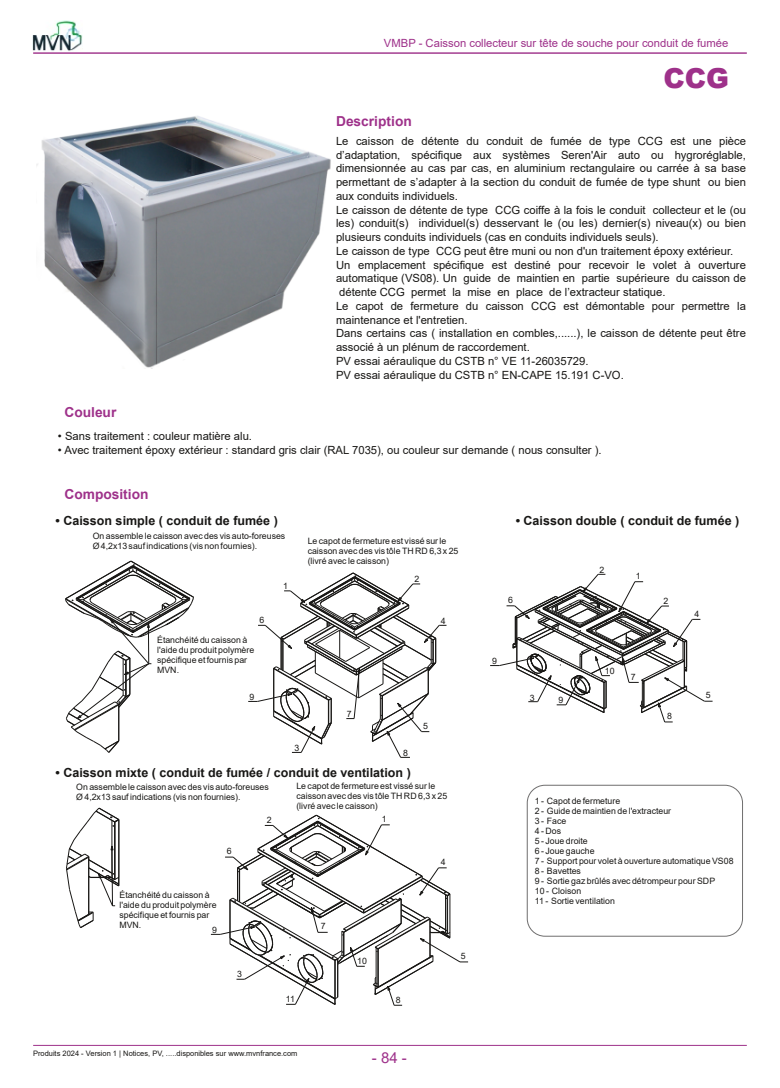
<style>
.page{position:relative;width:780px;height:1088px;background:#fff}
.page>*{position:absolute;margin:0;border:0;box-sizing:border-box;transform-origin:0 0}
.t1{font:900 27.5px "Arial";color:#9e318a}
.t2{font:15px "Arial";color:#9e318a}
.t3{font:700 13.75px "Arial";color:#9e318a}
.t4{font:700 12.5px "Arial";color:#181715}
.t5{font:11.25px/13.8px "Arial";color:#181715}
.t6{font:11.25px "Arial";color:#9e318a}
.t7{font:8.75px/10px "Arial";color:#181715}
.t8{font:7.5px "Arial";letter-spacing:-.005em;color:#181715}
</style>
<div class="page">
<svg style="left:66px;top:808px;width:54px;height:120px"></svg>
<svg style="left:65px;top:561px;width:129px;height:192px"></svg>
<svg style="left:248px;top:573px;width:198px;height:185px"></svg>
<svg style="left:211px;top:815px;width:257px;height:191px"></svg>
<svg style="left:490px;top:574px;width:222px;height:149px"></svg>
<hr style="left:33px;top:52px;width:713px;height:2px;background:#9e318a">
<img style="left:33px;top:21px;width:49px;height:30px">
<hr style="left:33px;top:1045px;width:713px;height:1px;background:#9e318a">
<img style="left:37px;top:116px;width:294px;height:253px">
<div style="left:527px;top:785px;width:215px;height:151px;border:1px solid #6f6e6e;border-radius:18px"></div>
<p class="t6" style="left:384px;top:36px;width:346px">VMBP - Caisson collecteur sur tête de souche pour conduit de fumée</p>
<h1 class="t1" style="left:663px;top:58px;width:67px">CCG</h1>
<p class="t3" style="left:64px;top:405px;width:53px">Couleur</p>
<p class="t3" style="left:336px;top:113px;width:77px">Description</p>
<p class="t5" style="left:336px;top:134px;width:411px">Le caisson de détente du conduit de fumée de type CCG est une pièce d’adaptation, spécifique aux systèmes Seren'Air auto ou hygroréglable, dimensionnée au cas par cas, en aluminium rectangulaire ou carrée à sa base permettant de s’adapter à la section du conduit de fumée de type shunt ou bien aux conduits individuels.<br>Le caisson de détente de type CCG coiffe à la fois le conduit collecteur et le (ou les) conduit(s) individuel(s) desservant le (ou les) dernier(s) niveau(x) ou bien plusieurs conduits individuels (cas en conduits individuels seuls).<br>Le caisson de type CCG peut être muni ou non d'un traitement époxy extérieur.<br>Un emplacement spécifique est destiné pour recevoir le volet à ouverture automatique (VS08). Un guide de maintien en partie supérieure du caisson de détente CCG permet la mise en place de l’extracteur statique.<br>Le capot de fermeture du caisson CCG est démontable pour permettre la maintenance et l'entretien.<br>Dans certains cas ( installation en combles,......), le caisson de détente peut être associé à un plénum de raccordement.<br>PV essai aéraulique du CSTB n° VE 11-26035729.<br>PV essai aéraulique du CSTB n° EN-CAPE 15.191 C-VO.</p>
<p class="t5" style="left:58px;top:429px;width:195px">• Sans traitement : couleur matière alu.</p>
<p class="t5" style="left:58px;top:443px;width:545px">• Avec traitement époxy extérieur : standard gris clair (RAL 7035), ou couleur sur demande ( nous consulter ).</p>
<p class="t3" style="left:64px;top:486px;width:86px">Composition</p>
<p class="t4" style="left:55px;top:514px;width:224px">• Caisson simple ( conduit de fumée )</p>
<p class="t4" style="left:515px;top:514px;width:225px">• Caisson double ( conduit de fumée )</p>
<p class="t7" style="left:93px;top:531px;width:194px">On assemble le caisson avec des vis auto-foreuses<br>Ø 4,2x13 sauf indications (vis non fournies).</p>
<p class="t7" style="left:308px;top:536px;width:152px">Le capot de fermeture est vissé sur le caisson avec des vis tôle TH RD 6,3 x 25 (livré avec le caisson)</p>
<p class="t7" style="left:259px;top:615px;width:6px">6</p>
<p class="t7" style="left:157px;top:635px;width:99px">Étanchéité du caisson à l'aide du produit polymère spécifique et fournis par<br>MVN.</p>
<p class="t7" style="left:249px;top:691px;width:6px">9</p>
<p class="t7" style="left:283px;top:581px;width:6px">1</p>
<p class="t7" style="left:294px;top:742px;width:6px">3</p>
<p class="t7" style="left:347px;top:709px;width:6px">7</p>
<p class="t7" style="left:414px;top:574px;width:6px">2</p>
<p class="t7" style="left:403px;top:747px;width:6px">8</p>
<p class="t7" style="left:423px;top:721px;width:6px">5</p>
<p class="t4" style="left:55px;top:766px;width:357px">• Caisson mixte ( conduit de fumée / conduit de ventilation )</p>
<p class="t7" style="left:440px;top:615px;width:6px">4</p>
<p class="t7" style="left:76px;top:782px;width:194px">On assemble le caisson avec des vis auto-foreuses<br>Ø 4,2x13 sauf indications (vis non fournies).</p>
<p class="t7" style="left:296px;top:781px;width:152px">Le capot de fermeture est vissé sur le caisson avec des vis tôle TH RD 6,3 x 25 (livré avec le caisson)</p>
<p class="t7" style="left:227px;top:846px;width:6px">6</p>
<p class="t7" style="left:119px;top:889px;width:99px">Étanchéité du caisson à l'aide du produit polymère spécifique et fournis par<br>MVN.</p>
<p class="t7" style="left:212px;top:925px;width:6px">9</p>
<p class="t7" style="left:237px;top:969px;width:6px">3</p>
<p class="t7" style="left:267px;top:815px;width:6px">2</p>
<p class="t7" style="left:382px;top:814px;width:6px">1</p>
<p class="t7" style="left:286px;top:994px;width:11px">11</p>
<p class="t7" style="left:320px;top:921px;width:6px">7</p>
<p class="t7" style="left:357px;top:955px;width:11px">10</p>
<p class="t7" style="left:395px;top:995px;width:6px">8</p>
<p class="t8" style="left:33px;top:1049px;width:266px">Produits 2024 - Version 1 | Notices, PV, .....disponibles sur www.mvnfrance.com</p>
<h2 class="t2" style="left:372px;top:1049px;width:36px">-84-</h2>
<p class="t7" style="left:440px;top:857px;width:6px">4</p>
<p class="t7" style="left:460px;top:951px;width:6px">5</p>
<p class="t7" style="left:508px;top:595px;width:6px">6</p>
<p class="t7" style="left:492px;top:656px;width:6px">9</p>
<p class="t7" style="left:529px;top:692px;width:6px">3</p>
<p class="t7" style="left:558px;top:695px;width:6px">9</p>
<p class="t7" style="left:599px;top:565px;width:6px">2</p>
<p class="t7" style="left:635px;top:571px;width:6px">1</p>
<p class="t7" style="left:604px;top:665px;width:11px">10</p>
<p class="t7" style="left:630px;top:672px;width:6px">7</p>
<p class="t7" style="left:663px;top:596px;width:6px">2</p>
<p class="t7" style="left:694px;top:609px;width:6px">4</p>
<p class="t7" style="left:667px;top:711px;width:6px">8</p>
<p class="t7" style="left:705px;top:690px;width:6px">5</p>
<p class="t7" style="left:535px;top:795px;width:200px">1 - Capot de fermeture<br>2 - Guide de maintien de l'extracteur<br>3 - Face<br>4-Dos<br>5 - Joue droite<br>6 - Joue gauche<br>7 - Support pour volet à ouverture automatique VS08<br>8 - Bavettes<br>9 - Sortie gaz brûlés avec détrompeur pour SDP<br>10 - Cloison<br>11 - Sortie ventilation</p>
</div>
